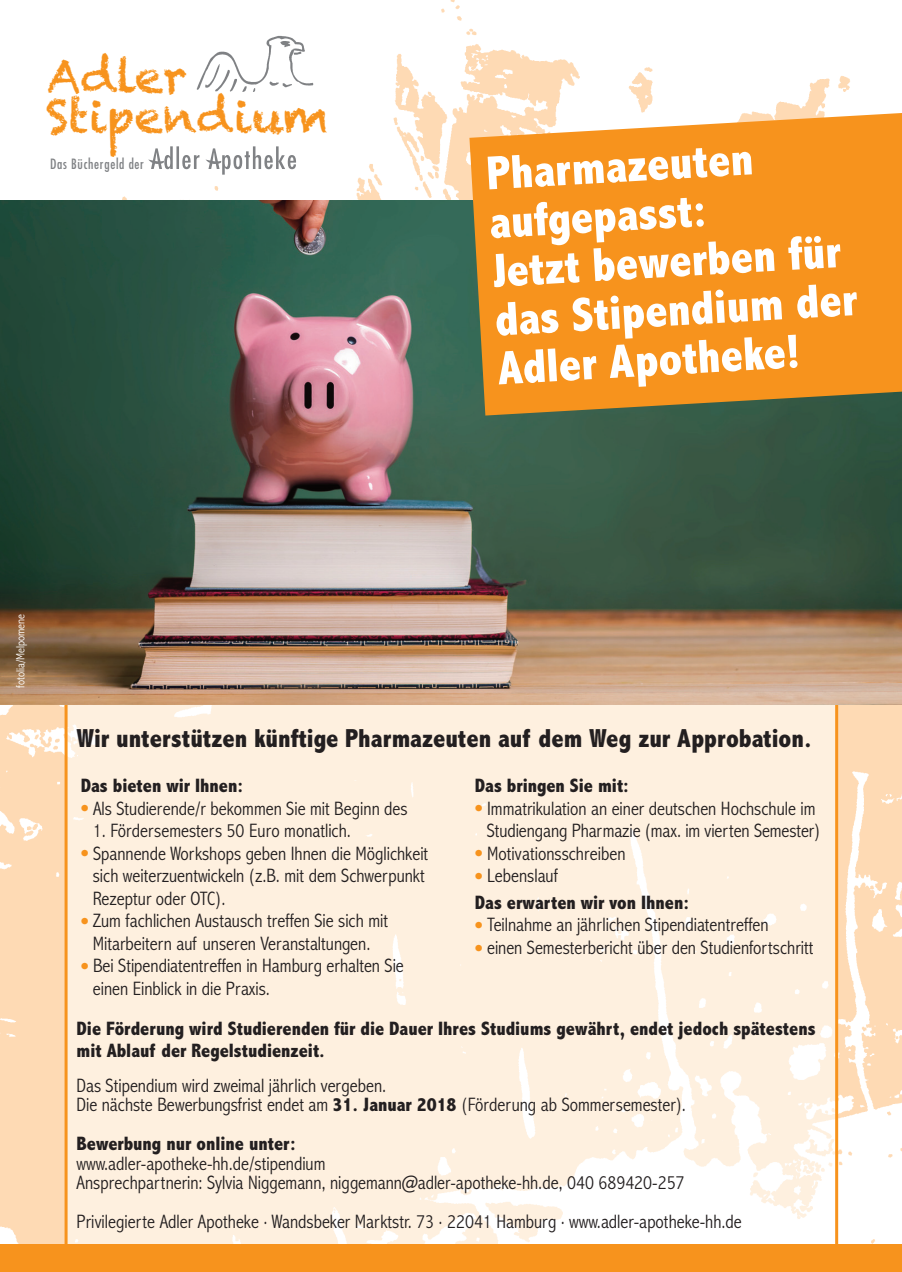
<style>
.page{position:relative;width:902px;height:1272px;background:#fff}
.page>*{position:absolute;margin:0;border:0;box-sizing:border-box;transform-origin:0 0}
.t1{font:800 condensed 48px/48.8px "Abadi";color:#fff}
.t2{font:45.45px "Chalkduster";color:#f7931d}
.t3{font:800 condensed 26.25px "Abadi";color:#231f20}
.t4{font:300 condensed 19.5px/22.5px "Abadi";color:#231f20}
.t5{font:800 condensed 19.5px/26.7px "Abadi";color:#231f20}
.t6{font:condensed 13.8px "Futura";letter-spacing:.05em;color:#808285}
.t7{font:300 condensed 12px "Abadi";color:#fff}
.s1{font-weight:800;font-size:22.5px;color:#f7931d}
.s2{font-size:22.5px;color:#f7931d}
.s3{font-weight:300}
.s4{font-weight:800}
</style>
<div class="page">
<img style="left:0;top:0;width:901px;height:1244px">
<svg style="left:65px;top:704px;width:773px;height:540px;background:#fdf0e0"></svg>
<img style="left:0;top:200px;width:901px;height:504px">
<div style="left:0;top:1244px;width:901px;height:27px;background:#f7931d"></div>
<svg style="left:469px;top:112px;width:432px;height:303px;background:#eb942a"></svg>
<img style="left:193px;top:35px;width:123px;height:62px">
<svg style="left:148px;top:146px;width:148px;height:29px"></svg>
<h2 class="t2" style="left:47px;top:50px;width:141px">Adler</h2>
<h2 class="t2" style="left:46px;top:90px;width:284px">Stipendium</h2>
<p class="t6" style="left:50px;top:157px;width:95px">Das Büchergeld der</p>
<h1 class="t1" style="left:485px;top:154px;width:365px;rotate:-3deg">Pharmazeuten aufgepasst:<br>Jetzt bewerben für das Stipendium der<br>Adler Apotheke!</h1>
<p class="t7" style="left:16px;top:687px;width:75px;rotate:-90deg">fotolia/Melpomene</p>
<h3 class="t3" style="left:77px;top:729px;width:736px">Wir unterstützen künftige Pharmazeuten auf dem Weg zur Approbation.</h3>
<p class="t5" style="left:81px;top:774px;width:164px">Das bieten wir Ihnen:</p>
<p class="t4" style="left:81px;top:798px;width:328px"><span class="s1">•</span> Als Studierende/r bekommen Sie mit Beginn des</p>
<p class="t4" style="left:93px;top:821px;width:260px">1. Fördersemesters 50 Euro monatlich.</p>
<p class="t4" style="left:93px;top:843px;width:337px;text-indent:-12px"><span class="s1">•</span> Spannende Workshops geben Ihnen die Möglichkeit sich weiterzuentwickeln (z.B. mit dem Schwerpunkt<br>Rezeptur oder OTC).</p>
<p class="t4" style="left:81px;top:911px;width:309px;text-align:center"><span class="s1">•</span> Zum fachlichen Austausch treffen Sie sich mit<br>Mitarbeitern auf unseren Veranstaltungen.</p>
<p class="t4" style="left:93px;top:956px;width:312px;text-indent:-12px"><span class="s1">•</span> Bei Stipendiatentreffen in Hamburg erhalten Sie einen Einblick in die Praxis.</p>
<p class="t5" style="left:475px;top:774px;width:156px">Das bringen Sie mit:</p>
<p class="t4" style="left:475px;top:798px;width:347px;text-align:right"><span class="s1">•</span> Immatrikulation an einer deutschen Hochschule im<br>Studiengang Pharmazie (max. im vierten Semester)</p>
<p class="t4" style="left:475px;top:843px;width:152px"><span class="s1">•</span> Motivationsschreiben</p>
<p class="t5" style="left:475px;top:864px;width:216px"><span class="s2">•</span> <span class="s3">Lebenslauf<br></span>Das erwarten wir von Ihnen:</p>
<p class="t4" style="left:475px;top:915px;width:295px"><span class="s1">•</span> Teilnahme an jährlichen Stipendiatentreffen</p>
<p class="t4" style="left:475px;top:938px;width:340px"><span class="s1">•</span> einen Semesterbericht über den Studienfortschritt</p>
<p class="t5" style="left:77px;top:1018px;width:740px;line-height:22.5px">Die Förderung wird Studierenden für die Dauer Ihres Studiums gewährt, endet jedoch spätestens mit Ablauf der Regelstudienzeit.</p>
<p class="t4" style="left:77px;top:1077px;width:611px;line-height:19.5px">Das Stipendium wird zweimal jährlich vergeben.<br>Die nächste Bewerbungsfrist endet am <span class="s4">31. Januar 2018</span> (Förderung ab Sommersemester).</p>
<p class="t5" style="left:77px;top:1132px;width:221px">Bewerbung nur online unter:</p>
<p class="t4" style="left:77px;top:1155px;width:609px;line-height:19.5px">www.adler-apotheke-hh.de/stipendium<br>Ansprechpartnerin: Sylvia Niggemann, niggemann@adler-apotheke-hh.de, 040 689420-257</p>
<p class="t4" style="left:77px;top:1212px;width:666px">Privilegierte Adler Apotheke . Wandsbeker Marktstr. 73 . 22041 Hamburg . www.adler-apotheke-hh.de</p>
</div>
